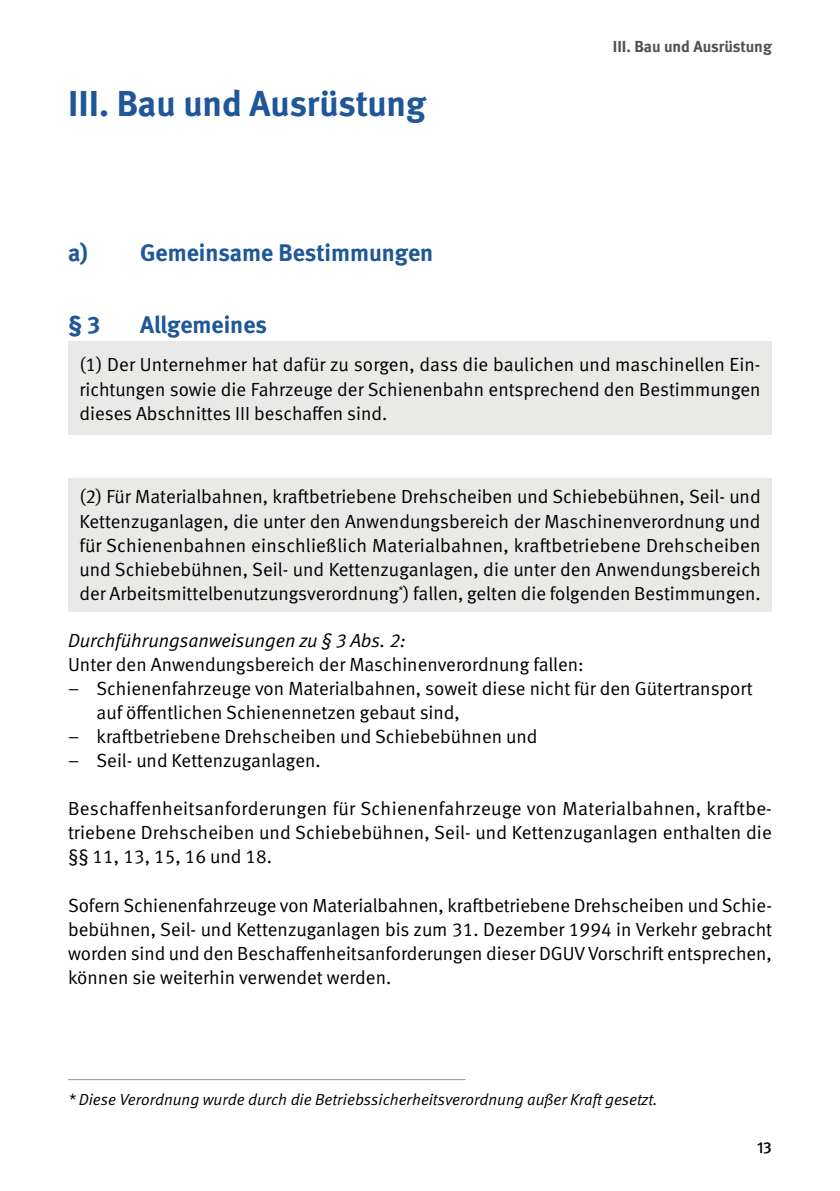
<style>
.page{position:relative;width:840px;height:1191px;background:#fff}
.page>*{position:absolute;margin:0;border:0;box-sizing:border-box;transform-origin:0 0}
.t1{font:700 36px "DGUV Meta";letter-spacing:-.005em;color:#1f5798}
.t2{font:700 24px "DGUV Meta";color:#1f5798}
.t3{font:19px/24px "DGUV Meta";color:#000;text-align:justify}
.t4{font:italic 19px "DGUV Meta";color:#000}
.t5{font:italic 16px "DGUV Meta";color:#000}
.t6{font:700 16px "DGUV Meta";letter-spacing:-.005em;color:#55524e}
.t7{font:500 16px "DGUV Meta";color:#000}
</style>
<div class="page">
<div style="left:68px;top:342px;width:703px;height:93px;background:#e9e9e8"></div>
<div style="left:68px;top:478px;width:703px;height:133px;background:#e9e9e8"></div>
<hr style="left:68px;top:1079px;width:397px;height:1px;background:#949290">
<h1 class="t1" style="left:68px;top:82px;width:359px">III. Bau und Ausrüstung</h1>
<p class="t2" style="left:68px;top:238px;width:366px">a) Gemeinsame Bestimmungen</p>
<p class="t6" style="left:612px;top:37px;width:160px">III. Bau und Ausrüstung</p>
<p class="t2" style="left:68px;top:310px;width:33px">§ 3</p>
<p class="t2" style="left:140px;top:310px;width:128px">Allgemeines</p>
<p class="t3" style="left:79px;top:353px;width:682px">(1) Der Unternehmer hat dafür zu sorgen, dass die baulichen und maschinellen Ein&shy;richtungen sowie die Fahrzeuge der Schienenbahn entsprechend den Bestimmungen dieses Abschnittes III beschaffen sind.</p>
<p class="t3" style="left:79px;top:485px;width:682px">(2) Für Materialbahnen, kraftbetriebene Drehscheiben und Schiebebühnen, Seil- und Kettenzuganlagen, die unter den Anwendungsbereich der Maschinenverordnung und für Schienenbahnen einschließlich Materialbahnen, kraftbetriebene Drehscheiben und Schiebebühnen, Seil- und Kettenzuganlagen, die unter den Anwendungsbereich der Arbeitsmittelbenutzungsverordnung<sup>*</sup>) fallen, gelten die folgenden Bestimmungen.</p>
<p class="t4" style="left:68px;top:629px;width:339px">Durchführungsanweisungen zu § 3 Abs. 2:</p>
<p class="t3" style="left:68px;top:652px;width:517px">Unter den Anwendungsbereich der Maschinenverordnung fallen:</p>
<p class="t3" style="left:96px;top:676px;width:657px;text-indent:-28px">– Schienenfahrzeuge von Materialbahnen, soweit diese nicht für den Gütertransport auf öffentlichen Schienennetzen gebaut sind,</p>
<p class="t3" style="left:68px;top:725px;width:470px">– kraftbetriebene Drehscheiben und Schiebebühnen und</p>
<p class="t3" style="left:68px;top:749px;width:254px">– Seil- und Kettenzuganlagen.</p>
<p class="t3" style="left:68px;top:797px;width:704px">Beschaffenheitsanforderungen für Schienenfahrzeuge von Materialbahnen, kraftbe&shy;triebene Drehscheiben und Schiebebühnen, Seil- und Kettenzuganlagen enthalten die §§ 11, 13, 15, 16 und 18.</p>
<p class="t3" style="left:68px;top:893px;width:705px">Sofern Schienenfahrzeuge von Materialbahnen, kraftbetriebene Drehscheiben und Schie&shy;bebühnen, Seil- und Kettenzuganlagen bis zum 31. Dezember 1994 in Verkehr gebracht worden sind und den Beschaffenheitsanforderungen dieser DGUV Vorschrift entsprechen, können sie weiterhin verwendet werden.</p>
<p class="t5" style="left:68px;top:1089px;width:590px">* Diese Verordnung wurde durch die Betriebssicherheitsverordnung außer Kraft gesetzt.</p>
<p class="t7" style="left:756px;top:1137px;width:16px">13</p>
</div>
